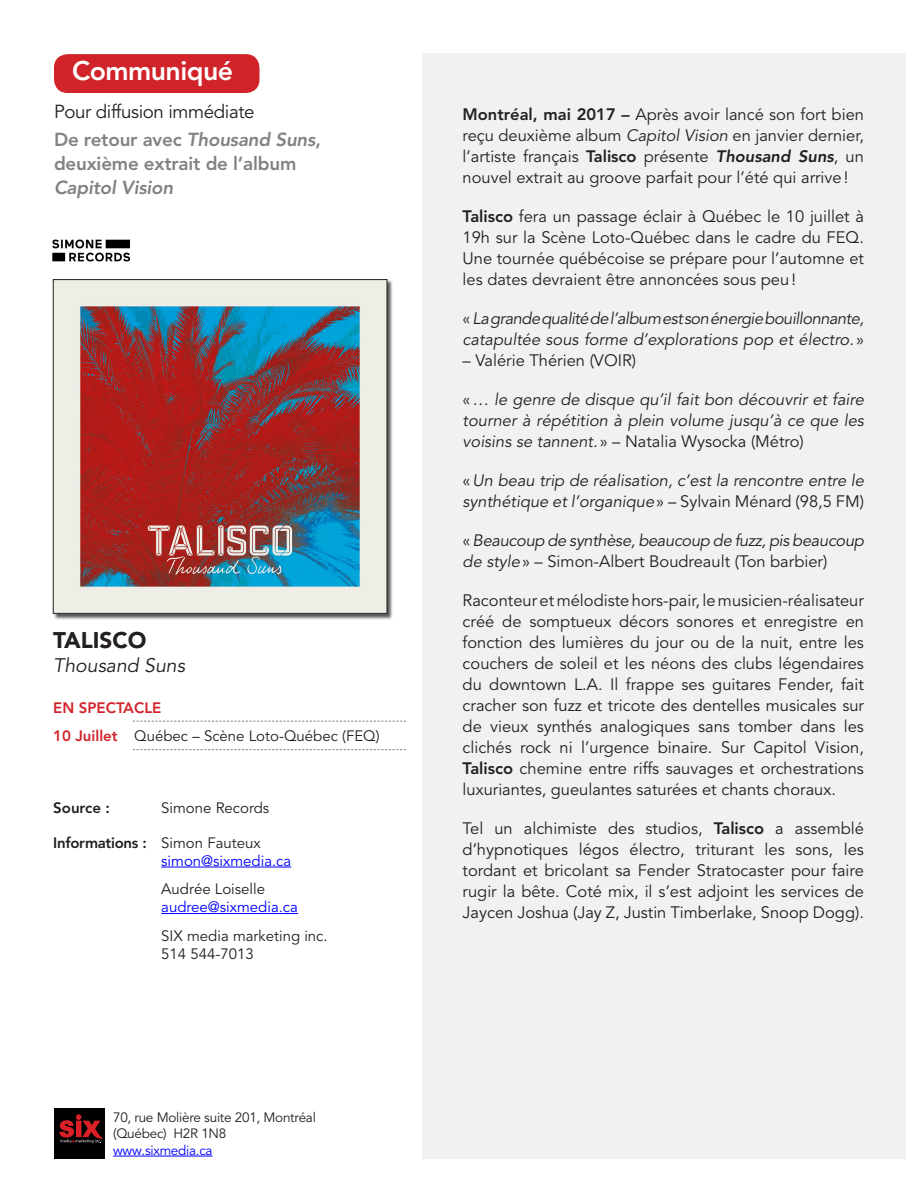
<style>
.page{position:relative;width:918px;height:1188px;background:#fff}
.page>*{position:absolute;margin:0;border:0;box-sizing:border-box;transform-origin:0 0}
.t1{font:800 26.7px "Avenir";letter-spacing:-.02em;color:#fff}
.Le_nouvel_album{font:900 22.5px "Avenir";color:#231f20}
.Le_nouvel_album-2{font:italic 19.5px "Avenir";color:#231f20}
.Le_nouvel_album-3{font:800 18.75px/24px "Avenir";letter-spacing:-.01em;color:#808285}
.t2{font:18.75px "Avenir";letter-spacing:-.02em;color:#231f20}
.Le_nouvel_album-4{font:16.5px/21px "Avenir";color:#231f20;text-align:justify}
.Le_nouvel_album-5{font:italic 16.5px/21px "Avenir";color:#231f20;text-align:justify}
.Le_nouvel_album-6{font:italic 16.5px/21px "Avenir";letter-spacing:-.03em;color:#231f20}
.Le_nouvel_album-7{font:italic 16.5px/21px "Avenir";letter-spacing:-.02em;color:#231f20}
.t3{font:15px/18px "Avenir";color:#231f20}
.t4{font:15px "Avenir";color:#00f}
.t5{font:800 15px "Avenir";letter-spacing:-.02em;color:#231f20}
.t6{font:800 15px "Avenir";color:#d1232a}
.t7{font:13.5px/16.5px "Avenir";letter-spacing:-.02em;color:#231f20}
.t8{font:13.5px "Avenir";letter-spacing:-.02em;color:#00f}
.s1{font-style:italic}
.s2{font-weight:800;color:#d1232a}
.s3{font-weight:400}
.s4{font-weight:800}
.s5{font-weight:800;font-style:italic}
.s6{font-style:normal}
</style>
<div class="page">
<div style="left:422px;top:53px;width:483px;height:1105px;background:#f0f1f2"></div>
<svg style="left:133px;top:721px;width:273px;height:1px"></svg>
<svg style="left:133px;top:749px;width:273px;height:1px"></svg>
<hr style="left:161px;top:867px;width:130px;height:1px;background:#00f">
<hr style="left:161px;top:913px;width:137px;height:1px;background:#00f">
<div style="left:53px;top:279px;width:340px;height:341px;background:#231f20;opacity:.75"></div>
<img style="left:55px;top:281px;width:330px;height:331px">
<div style="left:53px;top:279px;width:334px;height:335px;border:1px solid #231f20"></div>
<div style="left:54px;top:54px;width:206px;height:39px;background:#d1232a;border-radius:14px"></div>
<div style="left:54px;top:1108px;width:50px;height:50px;background:#000001"></div>
<svg style="left:60px;top:1115px;width:42px;height:28px"></svg>
<hr style="left:113px;top:1156px;width:100px;height:1px;background:#00f">
<img style="left:52px;top:239px;width:78px;height:23px">
<p class="t1" style="left:72px;top:55px;width:163px">Communiqué</p>
<p class="t2" style="left:54px;top:101px;width:202px">Pour diffusion immédiate</p>
<p class="Le_nouvel_album-3" style="left:54px;top:128px;width:268px">De retour avec <span class="s1">Thousand Suns</span>, deuxième extrait de l’album<br><span class="s1">Capitol Vision</span></p>
<p class="Le_nouvel_album" style="left:53px;top:627px;width:95px">TALISCO</p>
<p class="Le_nouvel_album-2" style="left:53px;top:654px;width:133px">Thousand Suns</p>
<p class="t6" style="left:53px;top:698px;width:110px">EN SPECTACLE</p>
<p class="t3" style="left:53px;top:727px;width:328px"><span class="s2">10 Juillet</span> Québec – Scène Loto-Québec (FEQ)</p>
<p class="t5" style="left:53px;top:799px;width:58px">Source :</p>
<p class="t3" style="left:161px;top:799px;width:110px">Simone Records</p>
<p class="t5" style="left:53px;top:833px;width:209px">Informations : <span class="s3">Simon Fauteux</span></p>
<p class="t4" style="left:161px;top:852px;width:132px">simon@sixmedia.ca</p>
<p class="t3" style="left:161px;top:880px;width:105px">Audrée Loiselle</p>
<p class="t4" style="left:161px;top:898px;width:138px">audree@sixmedia.ca</p>
<p class="t3" style="left:161px;top:927px;width:168px">SIX media marketing inc.<br>514 544-7013</p>
<p class="t7" style="left:113px;top:1109px;width:204px">70, rue Molière suite 201, Montréal (Québec) H2R 1N8</p>
<p class="t8" style="left:113px;top:1142px;width:101px">www.sixmedia.ca</p>
<p class="Le_nouvel_album-4" style="left:463px;top:104px;width:403px"><span class="s4">Montréal, mai 2017 –</span> Après avoir lancé son fort bien reçu deuxième album <span class="s1">Capitol Vision</span> en janvier dernier, l’artiste français <span class="s4">Talisco</span> présente <span class="s5">Thousand Suns</span>, un nouvel extrait au groove parfait pour l’été qui arrive!</p>
<p class="Le_nouvel_album-4" style="left:463px;top:206px;width:403px"><span class="s4">Talisco</span> fera un passage éclair à Québec le 10 juillet à 19h sur la Scène Loto-Québec dans le cadre du FEQ.<br>Une tournée québécoise se prépare pour l’automne et les dates devraient être annoncées sous peu!</p>
<p class="Le_nouvel_album-6" style="left:463px;top:308px;width:403px"><span class="s6">«</span> La grande qualité de l’album est son énergie bouillonnante, catapultée sous forme d’explorations pop et électro. <span class="s6">»</span></p>
<p class="Le_nouvel_album-4" style="left:463px;top:350px;width:175px">– Valérie Thérien (VOIR)</p>
<p class="Le_nouvel_album-5" style="left:463px;top:389px;width:403px"><span class="s6">«</span>… le genre de disque qu’il fait bon découvrir et faire tourner à répétition à plein volume jusqu’à ce que les voisins se tannent. <span class="s6">» – Natalia Wysocka (Métro)</span></p>
<p class="Le_nouvel_album-5" style="left:463px;top:470px;width:403px"><span class="s6">«</span>Un beau trip de réalisation, c’est la rencontre entre le synthétique et l’organique<span class="s6">» – Sylvain Ménard (98,5 FM)</span></p>
<p class="Le_nouvel_album-7" style="left:463px;top:530px;width:403px"><span class="s6">«</span>Beaucoup de synthèse, beaucoup de fuzz, pis beaucoup de style<span class="s6">» – Simon-Albert Boudreault (Ton barbier)</span></p>
<p class="Le_nouvel_album-4" style="left:463px;top:590px;width:403px">Raconteur et mélodiste hors-pair, le musicien-réalisateur créé de somptueux décors sonores et enregistre en fonction des lumières du jour ou de la nuit, entre les couchers de soleil et les néons des clubs légendaires du downtown L.A. Il frappe ses guitares Fender, fait cracher son fuzz et tricote des dentelles musicales sur de vieux synthés analogiques sans tomber dans les clichés rock ni l’urgence binaire. Sur Capitol Vision, <span class="s4">Talisco</span> chemine entre riffs sauvages et orchestrations luxuriantes, gueulantes saturées et chants choraux.</p>
<p class="Le_nouvel_album-4" style="left:463px;top:818px;width:403px">Tel un alchimiste des studios, <span class="s4">Talisco</span> a assemblé d’hypnotiques légos électro, triturant les sons, les tordant et bricolant sa Fender Stratocaster pour faire rugir la bête. Coté mix, il s’est adjoint les services de Jaycen Joshua (Jay Z, Justin Timberlake, Snoop Dogg).</p>
</div>
